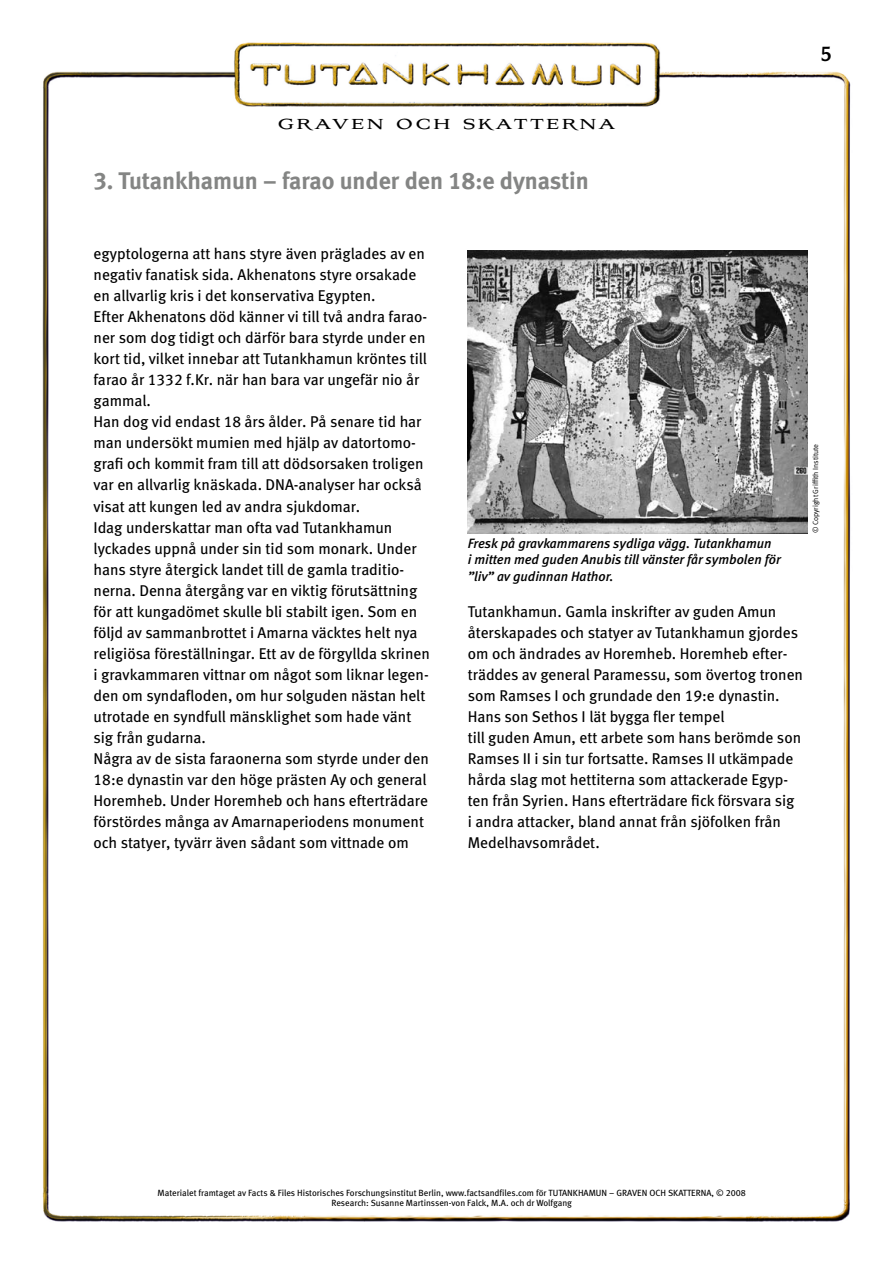
<style>
.page{position:relative;width:893px;height:1263px;background:#fff}
.page>*{position:absolute;margin:0;border:0;box-sizing:border-box;transform-origin:0 0}
.t1{font:24px "Meta Bold LF";color:#848584}
.t2{font:21px "Clearface Gothic LH";color:#000}
.t3{font:700 18px "Aviano";letter-spacing:.15em;color:#000}
.t4{font:15.6px/21px "Meta Book LF";color:#000}
.t5{font:italic 13.5px/16.2px "Meta Medium LF";color:#000}
.t6{font:9px/10.5px "Meta Book LF";color:#000;text-align:center}
.t7{font:7.5px "Meta Normal";color:#000}
</style>
<div class="page">
<img style="left:42px;top:42px;width:809px;height:1180px">
<img style="left:468px;top:250px;width:340px;height:283px">
<h2 class="t2" style="left:821px;top:41px;width:12px">5</h2>
<p class="t3" style="left:278px;top:114px;width:339px">GRAVEN OCH SKATTERNA</p>
<h1 class="t1" style="left:94px;top:166px;width:497px">3. Tutankhamun – farao under den 18:e dynastin</h1>
<p class="t4" style="left:94px;top:243px;width:338px">egyptologerna att hans styre även präglades av en negativ fanatisk sida. Akhenatons styre orsakade en allvarlig kris i det konservativa Egypten.<br>Efter Akhenatons död känner vi till två andra farao&shy;ner som dog tidigt och därför bara styrde under en kort tid, vilket innebar att Tutankhamun kröntes till farao år 1332 f.Kr. när han bara var ungefär nio år gammal.<br>Han dog vid endast 18 års ålder. På senare tid har man undersökt mumien med hjälp av datortomo&shy;grafi och kommit fram till att dödsorsaken troligen var en allvarlig knäskada. DNA-analyser har också visat att kungen led av andra sjukdomar.<br>Idag underskattar man ofta vad Tutankhamun lyckades uppnå under sin tid som monark. Under hans styre återgick landet till de gamla traditio&shy;nerna. Denna återgång var en viktig förutsättning för att kungadömet skulle bli stabilt igen. Som en följd av sammanbrottet i Amarna väcktes helt nya religiösa föreställningar. Ett av de förgyllda skrinen i gravkammaren vittnar om något som liknar legen&shy;den om syndafloden, om hur solguden nästan helt utrotade en syndfull mänsklighet som hade vänt sig från gudarna.<br>Några av de sista faraonerna som styrde under den 18:e dynastin var den höge prästen Ay och general Horemheb. Under Horemheb och hans efterträdare förstördes många av Amarnaperiodens monument och statyer, tyvärr även sådant som vittnade om</p>
<p class="t5" style="left:468px;top:535px;width:315px">Fresk på gravkammarens sydliga vägg. Tutankhamun<br>i mitten med guden Anubis till vänster får symbolen för ”liv” av gudinnan Hathor.</p>
<p class="t4" style="left:468px;top:601px;width:337px">Tutankhamun. Gamla inskrifter av guden Amun återskapades och statyer av Tutankhamun gjordes om och ändrades av Horemheb. Horemheb efter&shy;träddes av general Paramessu, som övertog tronen som Ramses I och grundade den 19:e dynastin.<br>Hans son Sethos I lät bygga fler tempel<br>till guden Amun, ett arbete som hans berömde son Ramses II i sin tur fortsatte. Ramses II utkämpade hårda slag mot hettiterna som attackerade Egyp&shy;ten från Syrien. Hans efterträdare fick försvara sig<br>i andra attacker, bland annat från sjöfolken från Medelhavsområdet.</p>
<p class="t7" style="left:811px;top:533px;width:91px;rotate:-90deg">© Copyright Griffith Institute</p>
<p class="t6" style="left:158px;top:1187px;width:590px">Materialet framtaget av Facts &amp; Files Historisches Forschungsinstitut Berlin, www.factsandfiles.com för TUTANKHAMUN – GRAVEN OCH SKATTERNA, © 2008<br>Research: Susanne Martinssen-von Falck, M.A. och dr Wolfgang</p>
</div>
